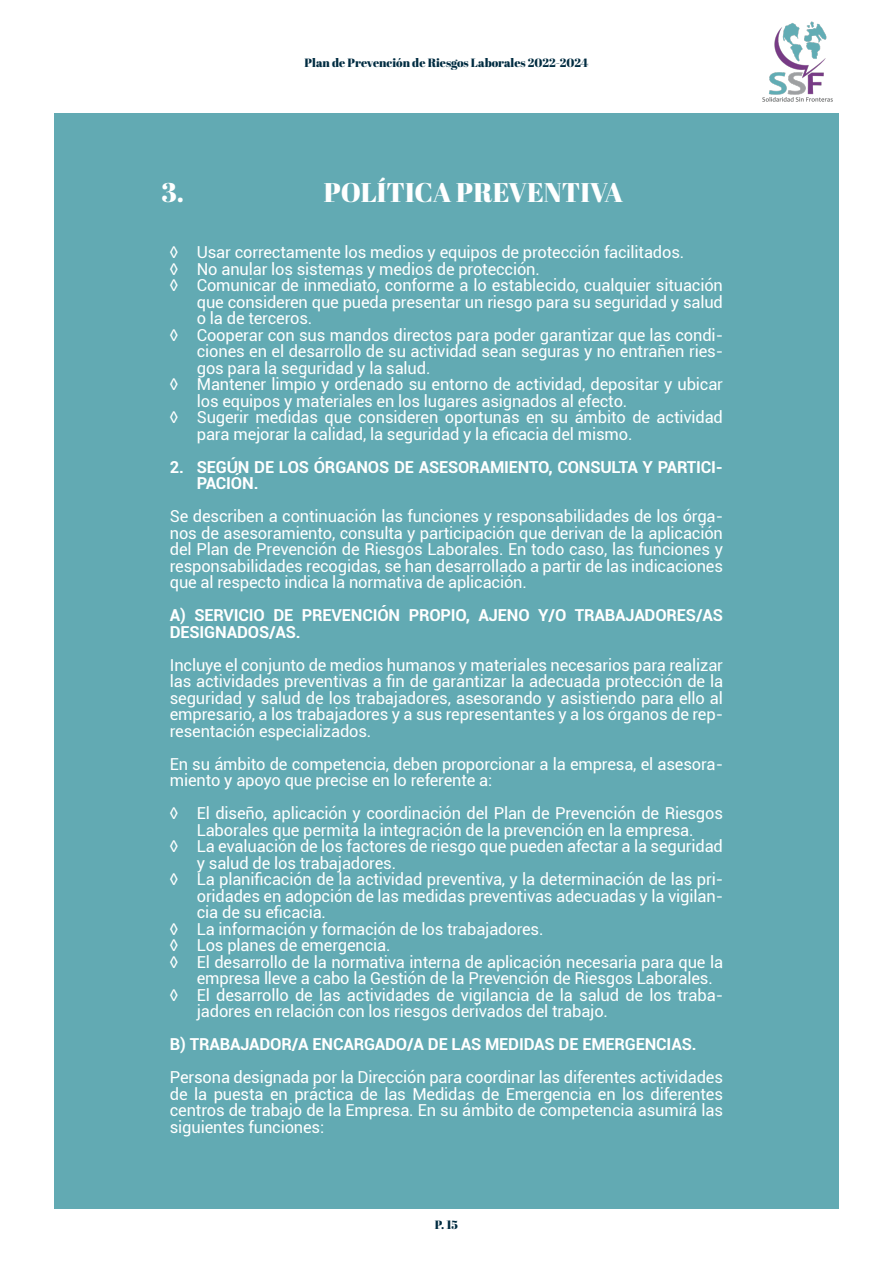
<style>
.page{position:relative;width:893px;height:1263px;background:#fff}
.page>*{position:absolute;margin:0;border:0;box-sizing:border-box;transform-origin:0 0}
.t1{font:27px "Abril Fatface";color:#fff}
.t2{font:16.5px/16.5px "Roboto";letter-spacing:-.01em;color:#fff;text-align:justify}
.t3{font:700 16.5px/16.5px "Roboto";letter-spacing:-.01em;color:#fff}
.t4{font:12px "Abril Fatface";color:#002c41}
</style>
<div class="page">
<div style="left:54px;top:113px;width:785px;height:1096px;background:#62aab3"></div>
<img style="left:762px;top:21px;width:71px;height:81px">
<p class="t4" style="left:305px;top:54px;width:285px">Plan de Prevención de Riesgos Laborales 2022-2024</p>
<p class="t1" style="left:161px;top:173px;width:24px">3.</p>
<p class="t1" style="left:324px;top:173px;width:301px">POLÍTICA PREVENTIVA</p>
<p class="t2" style="left:170px;top:243px;width:516px">◊ Usar correctamente los medios y equipos de protección facilitados.</p>
<p class="t2" style="left:170px;top:260px;width:372px">◊ No anular los sistemas y medios de protección.</p>
<p class="t2" style="left:197px;top:276px;width:528px;text-indent:-27px">◊ Comunicar de inmediato, conforme a lo establecido, cualquier situación que consideren que pueda presentar un riesgo para su seguridad y salud o la de terceros.</p>
<p class="t2" style="left:197px;top:326px;width:528px;text-indent:-27px">◊ Cooperar con sus mandos directos para poder garantizar que las condi&shy;ciones en el desarrollo de su actividad sean seguras y no entrañen ries&shy;gos para la seguridad y la salud.</p>
<p class="t2" style="left:197px;top:375px;width:528px;text-indent:-27px">◊ Mantener limpio y ordenado su entorno de actividad, depositar y ubicar los equipos y materiales en los lugares asignados al efecto.</p>
<p class="t2" style="left:197px;top:408px;width:528px;text-indent:-27px">◊ Sugerir medidas que consideren oportunas en su ámbito de actividad para mejorar la calidad, la seguridad y la eficacia del mismo.</p>
<p class="t3" style="left:197px;top:458px;width:528px;text-indent:-27px">2. SEGÚN DE LOS ÓRGANOS DE ASESORAMIENTO, CONSULTA Y PARTICI-<br>PACIÓN.</p>
<p class="t2" style="left:170px;top:507px;width:555px">Se describen a continuación las funciones y responsabilidades de los órga&shy;nos de asesoramiento, consulta y participación que derivan de la aplicación del Plan de Prevención de Riesgos Laborales. En todo caso, las funciones y responsabilidades recogidas, se han desarrollado a partir de las indicaciones que al respecto indica la normativa de aplicación.</p>
<p class="t3" style="left:170px;top:606px;width:555px">A) SERVICIO DE PREVENCIÓN PROPIO, AJENO Y/O TRABAJADORES/AS<br>DESIGNADOS/AS.</p>
<p class="t2" style="left:170px;top:656px;width:555px">Incluye el conjunto de medios humanos y materiales necesarios para realizar las actividades preventivas a fin de garantizar la adecuada protección de la seguridad y salud de los trabajadores, asesorando y asistiendo para ello al empresario, a los trabajadores y a sus representantes y a los órganos de rep&shy;resentación especializados.</p>
<p class="t2" style="left:170px;top:755px;width:555px">En su ámbito de competencia, deben proporcionar a la empresa, el asesora&shy;miento y apoyo que precise en lo referente a:</p>
<p class="t2" style="left:170px;top:804px;width:555px;text-align:center">◊ El diseño, aplicación y coordinación del Plan de Prevención de Riesgos<br>Laborales que permita la integración de la prevención en la empresa.</p>
<p class="t2" style="left:197px;top:837px;width:528px;text-indent:-27px">◊ La evaluación de los factores de riesgo que pueden afectar a la seguridad y salud de los trabajadores.</p>
<p class="t2" style="left:197px;top:870px;width:528px;text-indent:-27px">◊ La planificación de la actividad preventiva, y la determinación de las pri&shy;oridades en adopción de las medidas preventivas adecuadas y la vigilan&shy;cia de su eficacia.</p>
<p class="t2" style="left:170px;top:920px;width:375px">◊ La información y formación de los trabajadores.</p>
<p class="t2" style="left:170px;top:936px;width:222px">◊ Los planes de emergencia.</p>
<p class="t2" style="left:197px;top:953px;width:528px;text-indent:-27px">◊ El desarrollo de la normativa interna de aplicación necesaria para que la empresa lleve a cabo la Gestión de la Prevención de Riesgos Laborales.</p>
<p class="t2" style="left:197px;top:986px;width:528px;text-indent:-27px">◊ El desarrollo de las actividades de vigilancia de la salud de los traba&shy;jadores en relación con los riesgos derivados del trabajo.</p>
<p class="t3" style="left:170px;top:1035px;width:528px">B) TRABAJADOR/A ENCARGADO/A DE LAS MEDIDAS DE EMERGENCIAS.</p>
<p class="t2" style="left:170px;top:1068px;width:555px">Persona designada por la Dirección para coordinar las diferentes actividades de la puesta en práctica de las Medidas de Emergencia en los diferentes centros de trabajo de la Empresa. En su ámbito de competencia asumirá las siguientes funciones:</p>
<p class="t4" style="left:435px;top:1216px;width:25px">P. 15</p>
</div>
